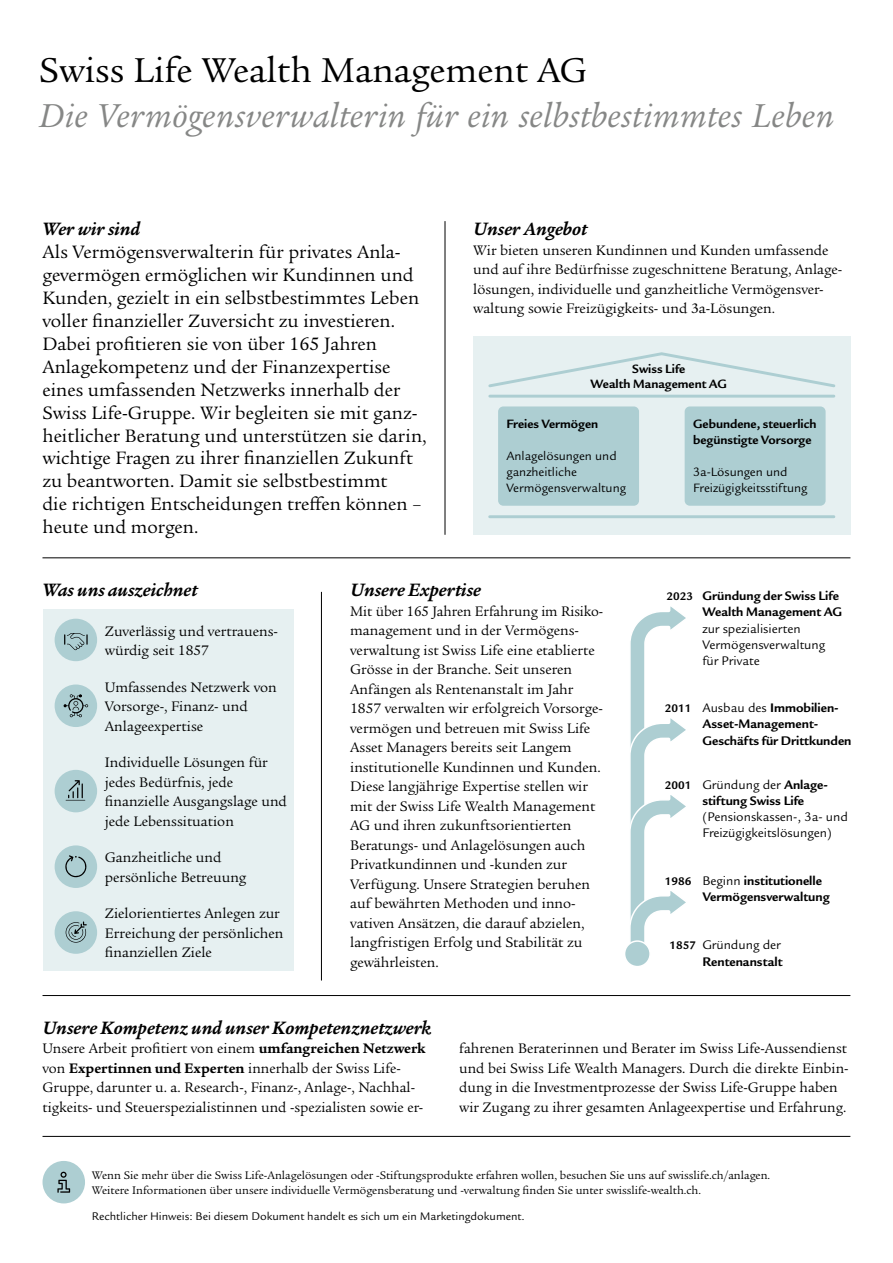
<style>
.page{position:relative;width:893px;height:1263px;background:#fff}
.page>*{position:absolute;margin:0;border:0;box-sizing:border-box;transform-origin:0 0}
.t1{font:37.5px "Legacy Serif ITC Pro";color:#000}
.t2{font:italic 36px "Legacy Serif ITC Pro";letter-spacing:.01em;color:#868786}
.t3{font:19.5px/23px "Legacy Serif ITC Pro";color:#000}
.t4{font:italic 700 19.5px "Legacy Serif ITC Pro";color:#000}
.t5{font:15px/19.5px "Legacy Serif ITC Pro";color:#000}
.t6{font:700 13.5px/16.2px "Legacy Sans ITC Pro";color:#000}
.t7{font:13.5px/16.2px "Legacy Sans ITC Pro";color:#000}
.t8{font:13.2px/15.8px "Legacy Sans ITC Pro";color:#000}
.t9{font:700 13.2px/15.8px "Legacy Sans ITC Pro";color:#000;text-align:center}
.t10{font:12px/15px "Legacy Serif ITC Pro";color:#000}
.t11{font:12px "Legacy Sans ITC Pro";color:#000}
.t12{font:700 12px "Legacy Sans ITC Pro";color:#000}
.s1{font-size:12px}
.s2{font-weight:400}
.s3{font-weight:700}
</style>
<div class="page">
<hr style="left:42px;top:557px;width:808px;height:1px;background:#000">
<div style="left:43px;top:1161px;width:42px;height:42px;background:#adced2;border-radius:50%"></div>
<svg style="left:57px;top:1172px;width:13px;height:21px"></svg>
<hr style="left:445px;top:221px;width:1px;height:314px;background:#000">
<hr style="left:43px;top:1136px;width:807px;height:1px;background:#000">
<hr style="left:321px;top:592px;width:1px;height:388px;background:#000">
<hr style="left:43px;top:995px;width:807px;height:1px;background:#000">
<div style="left:43px;top:610px;width:250px;height:361px;background:#e6f0f1"></div>
<div style="left:55px;top:619px;width:42px;height:42px;background:#adced2;border-radius:50%"></div>
<svg style="left:64px;top:633px;width:24px;height:17px"></svg>
<div style="left:55px;top:684px;width:42px;height:43px;background:#adced2;border-radius:50%"></div>
<svg style="left:64px;top:694px;width:24px;height:23px"></svg>
<div style="left:55px;top:911px;width:42px;height:43px;background:#adced2;border-radius:50%"></div>
<svg style="left:66px;top:921px;width:21px;height:22px"></svg>
<div style="left:55px;top:770px;width:42px;height:42px;background:#adced2;border-radius:50%"></div>
<svg style="left:66px;top:780px;width:19px;height:21px"></svg>
<div style="left:55px;top:845px;width:42px;height:43px;background:#adced2;border-radius:50%"></div>
<svg style="left:65px;top:855px;width:22px;height:22px"></svg>
<svg style="left:630px;top:606px;width:56px;height:336px"></svg>
<div style="left:625px;top:941px;width:25px;height:25px;background:#adced2;border-radius:50%"></div>
<div style="left:624px;top:940px;width:27px;height:27px;border:2px solid #fff;border-radius:50%"></div>
<div style="left:473px;top:336px;width:377px;height:199px;background:#e6f0f1"></div>
<div style="left:498px;top:406px;width:141px;height:100px;background:#adced2;border-radius:5px"></div>
<div style="left:685px;top:406px;width:141px;height:100px;background:#adced2;border-radius:5px"></div>
<hr style="left:490px;top:515px;width:344px;height:3px;background:#adced2">
<hr style="left:490px;top:395px;width:344px;height:3px;background:#adced2">
<svg style="left:488px;top:352px;width:348px;height:36px"></svg>
<h1 class="t1" style="left:39px;top:47px;width:550px">Swiss Life Wealth Management AG</h1>
<h2 class="t2" style="left:39px;top:93px;width:797px">Die Vermögensverwalterin für ein selbstbestimmtes Leben</h2>
<h3 class="t4" style="left:42px;top:216px;width:99px">Wer wir sind</h3>
<p class="t3" style="left:42px;top:240px;width:385px">Als Vermögensverwalterin für privates Anla&shy;gevermögen ermöglichen wir Kundinnen und Kunden, gezielt in ein selbstbestimmtes Leben voller finanzieller Zuversicht zu investieren.<br>Dabei profitieren sie von über 165 Jahren Anlagekompetenz und der Finanzexpertise eines umfassenden Netzwerks innerhalb der Swiss Life-Gruppe. Wir begleiten sie mit ganz&shy;heitlicher Beratung und unterstützen sie darin, wichtige Fragen zu ihrer finanziellen Zukunft zu beantworten. Damit sie selbstbestimmt<br>die richtigen Entscheidungen treffen können – heute und morgen.</p>
<h3 class="t4" style="left:473px;top:216px;width:115px">Unser Angebot</h3>
<p class="t5" style="left:473px;top:240px;width:371px">Wir bieten unseren Kundinnen und Kunden umfassende und auf ihre Bedürfnisse zugeschnittene Beratung, Anlage&shy;lösungen, individuelle und ganzheitliche Vermögensver&shy;waltung sowie Freizügigkeits- und 3a-Lösungen.</p>
<p class="t9" style="left:591px;top:361px;width:138px">Swiss Life<br>Wealth Management AG</p>
<p class="t9" style="left:506px;top:416px;width:93px">Freies Vermögen</p>
<p class="t8" style="left:506px;top:448px;width:121px">Anlagelösungen und ganzheitliche<br>Vermögensverwaltung</p>
<p class="t9" style="left:693px;top:416px;width:125px;text-align:left">Gebundene, steuerlich begünstigte Vorsorge</p>
<p class="t8" style="left:693px;top:464px;width:116px">3a-Lösungen und<br>Freizügigkeitsstiftung</p>
<h3 class="t4" style="left:43px;top:577px;width:157px">Was uns auszeichnet</h3>
<p class="t5" style="left:105px;top:621px;width:173px">Zuverlässig und vertrauens&shy;würdig seit 1857</p>
<p class="t5" style="left:105px;top:677px;width:173px">Umfassendes Netzwerk von<br>Vorsorge-, Finanz- und<br>Anlageexpertise</p>
<p class="t5" style="left:105px;top:752px;width:184px">Individuelle Lösungen für jedes Bedürfnis, jede finanzielle Ausgangslage und jede Lebenssituation</p>
<p class="t5" style="left:105px;top:847px;width:143px">Ganzheitliche und persönliche Betreuung</p>
<p class="t5" style="left:105px;top:904px;width:180px">Zielorientiertes Anlegen zur<br>Erreichung der persönlichen finanziellen Ziele</p>
<h3 class="t4" style="left:350px;top:577px;width:132px">Unsere Expertise</h3>
<p class="t5" style="left:350px;top:601px;width:254px">Mit über 165 Jahren Erfahrung im Risiko&shy;management und in der Vermögens&shy;verwaltung ist Swiss Life eine etablierte Grösse in der Branche. Seit unseren Anfängen als Rentenanstalt im Jahr 1857 verwalten wir erfolgreich Vorsorge&shy;vermögen und betreuen mit Swiss Life Asset Managers bereits seit Langem institutionelle Kundinnen und Kunden.<br>Diese langjährige Expertise stellen wir mit der Swiss Life Wealth Management AG und ihren zukunftsorientierten Beratungs- und Anlagelösungen auch Privatkundinnen und -kunden zur Verfügung. Unsere Strategien beruhen auf bewährten Methoden und inno&shy;vativen Ansätzen, die darauf abzielen, langfristigen Erfolg und Stabilität zu gewährleisten.</p>
<p class="t12" style="left:667px;top:589px;width:28px">2023</p>
<p class="t6" style="left:702px;top:588px;width:141px">Gründung der Swiss Life<br>Wealth Management AG</p>
<p class="t7" style="left:702px;top:620px;width:124px">zur spezialisierten<br>Vermögensverwaltung für Private</p>
<p class="t6" style="left:702px;top:700px;width:151px;text-indent:-38px"><span class="s1">2011</span> <span class="s2">Ausbau des</span> Immobilien-<br>Asset-Management-<br>Geschäfts für Drittkunden</p>
<p class="t6" style="left:702px;top:776px;width:127px;text-indent:-38px"><span class="s1">2001</span> <span class="s2">Gründung der</span> Anlage&shy;stiftung Swiss Life</p>
<p class="t7" style="left:702px;top:809px;width:147px">(Pensionskassen-, 3a- und<br>Freizügigkeitslösungen)</p>
<p class="t6" style="left:702px;top:872px;width:129px;text-indent:-38px"><span class="s1">1986</span> <span class="s2">Beginn</span> institutionelle<br>Vermögensverwaltung</p>
<p class="t7" style="left:702px;top:937px;width:80px">Gründung der</p>
<p class="t6" style="left:702px;top:953px;width:81px">Rentenanstalt</p>
<p class="t12" style="left:670px;top:938px;width:28px">1857</p>
<h3 class="t4" style="left:43px;top:1015px;width:390px">Unsere Kompetenz und unser Kompetenznetzwerk</h3>
<p class="t5" style="left:43px;top:1039px;width:385px">Unsere Arbeit profitiert von einem <span class="s3">umfangreichen Netzwerk </span>von <span class="s3">Expertinnen und Experten</span> innerhalb der Swiss Life-Gruppe, darunter u. a. Research-, Finanz-, Anlage-, Nachhal&shy;tigkeits- und Steuerspezialistinnen und -spezialisten sowie er-</p>
<p class="t5" style="left:459px;top:1039px;width:391px">fahrenen Beraterinnen und Berater im Swiss Life-Aussendienst und bei Swiss Life Wealth Managers. Durch die direkte Einbin&shy;dung in die Investmentprozesse der Swiss Life-Gruppe haben wir Zugang zu ihrer gesamten Anlageexpertise und Erfahrung.</p>
<p class="t10" style="left:92px;top:1167px;width:680px">Wenn Sie mehr über die Swiss Life-Anlagelösungen oder -Stiftungsprodukte erfahren wollen, besuchen Sie uns auf swisslife.ch/anlagen.<br>Weitere Informationen über unsere individuelle Vermögensberatung und -verwaltung finden Sie unter swisslife-wealth.ch.</p>
<p class="t11" style="left:92px;top:1209px;width:435px">Rechtlicher Hinweis: Bei diesem Dokument handelt es sich um ein Marketingdokument.</p>
</div>
